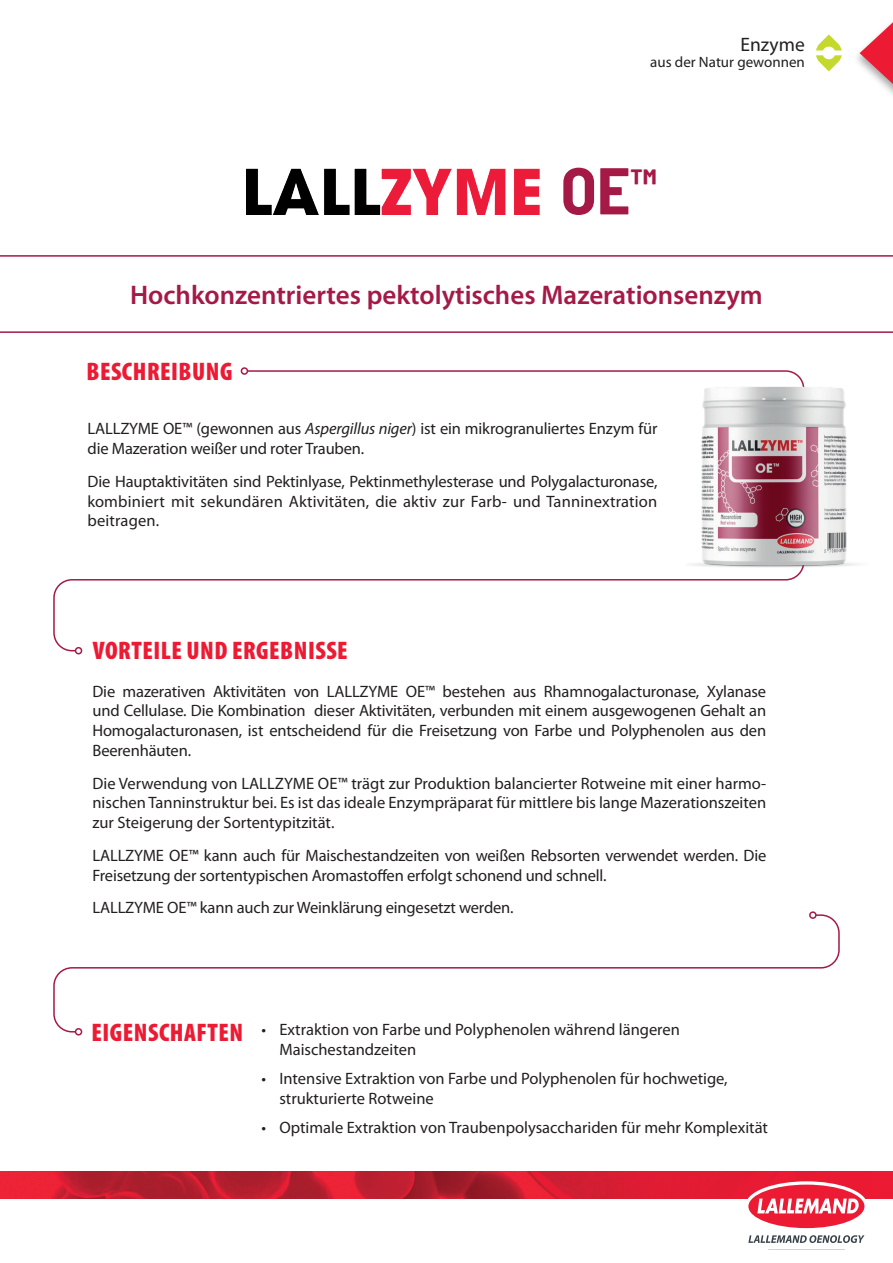
<style>
.page{position:relative;width:893px;height:1263px;background:#fff}
.page>*{position:absolute;margin:0;border:0;box-sizing:border-box;transform-origin:0 0}
.t1{font:700 semi-condensed 66px "Barlow";color:#a41946}
.t2{font:600 27px "Myriad Pro";color:#a41946}
.t3{font:900 condensed 25.5px "Myriad Pro";letter-spacing:.02em;color:#ed1a33}
.t4{font:19.5px "Myriad Pro";color:#231f20}
.t5{font:16.5px/19.8px "Myriad Pro";letter-spacing:-.01em;color:#231f20}
.t6{font:15px "Myriad Pro";color:#231f20}
.s1{font-style:italic}
.s2{font-weight:900;font-stretch:condensed;font-size:25.5px;color:#ed1a33}
</style>
<div class="page">
<svg style="left:860px;top:22px;width:33px;height:73px"></svg>
<svg style="left:816px;top:34px;width:26px;height:37px"></svg>
<img style="left:0;top:1171px;width:893px;height:27px">
<svg style="left:745px;top:1181px;width:123px;height:62px"></svg>
<svg style="left:0;top:255px;width:893px;height:78px"></svg>
<img style="left:247px;top:168px;width:293px;height:47px">
<svg style="left:53px;top:370px;width:634px;height:282px"></svg>
<div style="left:75px;top:647px;width:7px;height:7px;border:2px solid #a41946;border-radius:50%"></div>
<div style="left:241px;top:367px;width:7px;height:8px;border:2px solid #a41946;border-radius:50%"></div>
<img style="left:687px;top:370px;width:171px;height:211px">
<svg style="left:53px;top:914px;width:787px;height:119px"></svg>
<div style="left:75px;top:1028px;width:7px;height:7px;border:2px solid #a41946;border-radius:50%"></div>
<div style="left:809px;top:911px;width:8px;height:8px;border:2px solid #a41946;border-radius:50%"></div>
<p class="t4" style="left:740px;top:32px;width:66px">Enzyme</p>
<p class="t6" style="left:650px;top:53px;width:156px">aus der Natur gewonnen</p>
<h1 class="t1" style="left:561px;top:143px;width:98px">OE<sup>™</sup></h1>
<h2 class="t2" style="left:130px;top:277px;width:634px">Hochkonzentriertes pektolytisches Mazerationsenzym</h2>
<h3 class="t3" style="left:86px;top:355px;width:148px">BESCHREIBUNG</h3>
<p class="t5" style="left:88px;top:419px;width:571px">LALLZYME OE™ (gewonnen aus <span class="s1">Aspergillus niger</span>) ist ein mikrogranuliertes Enzym für die Mazeration weißer und roter Trauben.</p>
<p class="t5" style="left:88px;top:471px;width:571px;text-align:justify">Die Hauptaktivitäten sind Pektinlyase, Pektinmethylesterase und Polygalacturonase, kombiniert mit sekundären Aktivitäten, die aktiv zur Farb- und Tanninextration beitragen.</p>
<h3 class="t3" style="left:93px;top:634px;width:257px">VORTEILE UND ERGEBNISSE</h3>
<p class="t5" style="left:92px;top:681px;width:675px;text-align:justify">Die mazerativen Aktivitäten von LALLZYME OE™ bestehen aus Rhamnogalacturonase, Xylanase und Cellulase. Die Kombination dieser Aktivitäten, verbunden mit einem ausgewogenen Gehalt an Homogalacturonasen, ist entscheidend für die Freisetzung von Farbe und Polyphenolen aus den Beerenhäuten.</p>
<p class="t5" style="left:92px;top:773px;width:675px;text-align:justify">Die Verwendung von LALLZYME OE™ trägt zur Produktion balancierter Rotweine mit einer harmo&shy;nischen Tanninstruktur bei. Es ist das ideale Enzympräparat für mittlere bis lange Mazerationszeiten zur Steigerung der Sortentypitzität.</p>
<p class="t5" style="left:92px;top:845px;width:675px">LALLZYME OE™ kann auch für Maischestandzeiten von weißen Rebsorten verwendet werden. Die<br>Freisetzung der sortentypischen Aromastoffen erfolgt schonend und schnell.</p>
<p class="t5" style="left:92px;top:897px;width:423px">LALLZYME OE™ kann auch zur Weinklärung eingesetzt werden.</p>
<p class="t5" style="left:279px;top:1019px;width:402px;text-indent:-188px"><span class="s2">EIGENSCHAFTEN</span> • Extraktion von Farbe und Polyphenolen während längeren<br>Maischestandzeiten</p>
<p class="t5" style="left:279px;top:1068px;width:450px;text-indent:-18px">• Intensive Extraktion von Farbe und Polyphenolen für hochwetige, strukturierte Rotweine</p>
<p class="t5" style="left:261px;top:1117px;width:508px">• Optimale Extraktion von Traubenpolysacchariden für mehr Komplexität</p>
</div>
